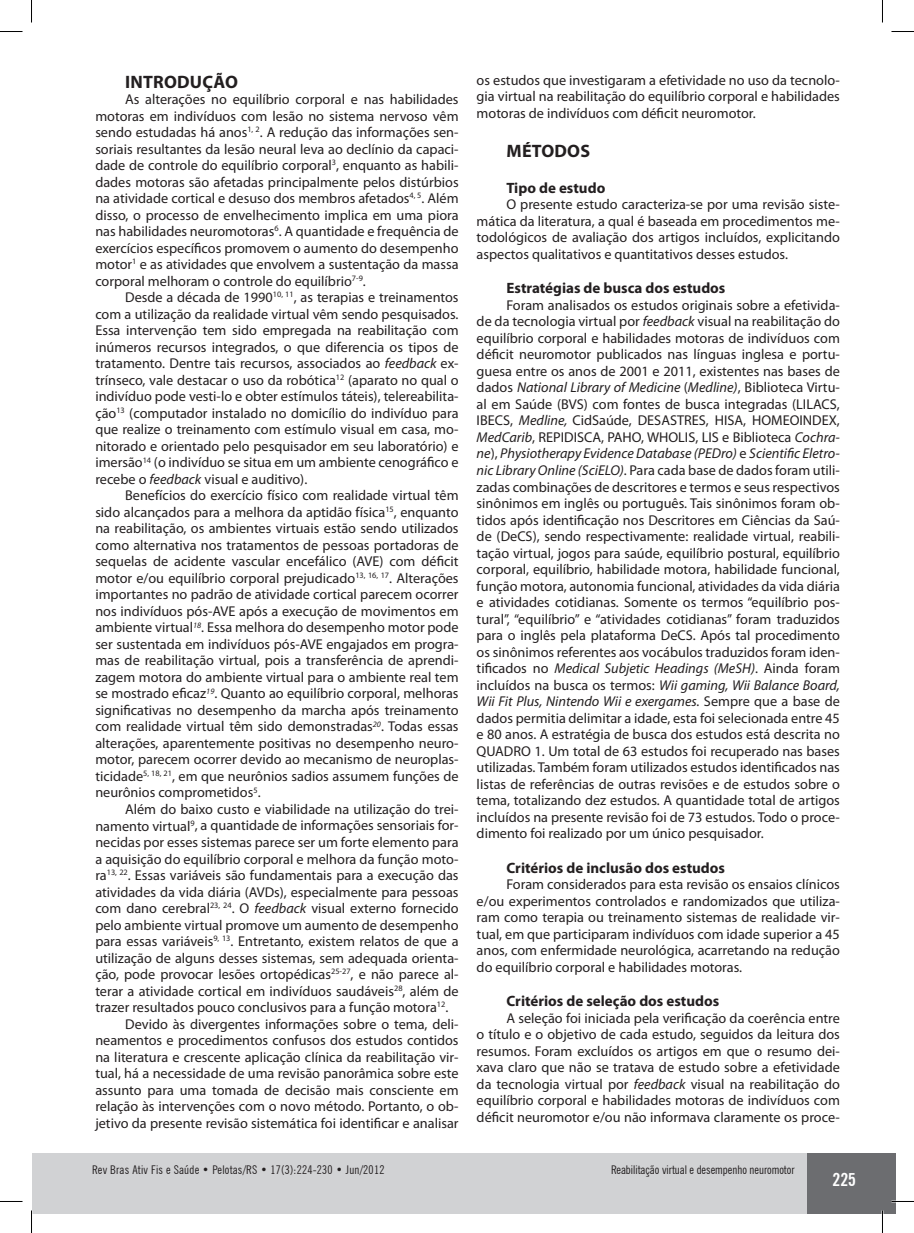
<style>
.page{position:relative;width:914px;height:1233px;background:#fff}
.page>*{position:absolute;margin:0;border:0;box-sizing:border-box;transform-origin:0 0}
.t1{font:700 18px "Myriad Pro";letter-spacing:.01em;color:#231f20}
.t2{font:700 condensed 18px "News Gothic BT";color:#fff}
.t3{font:700 15px "Myriad Pro";color:#231f20}
.t4{font:14.25px/16.5px "Myriad Pro";color:#231f20;text-align:justify}
.t5{font:condensed 12px "News Gothic BT";letter-spacing:.02em;color:#231f20}
.t6{font:condensed 12px "News Gothic BT";color:#231f20}
.s1{font-style:italic}
</style>
<div class="page">
<div style="left:777px;top:1153px;width:118px;height:60px;background:#6c6d70"></div>
<div style="left:32px;top:1153px;width:774px;height:60px;background:#d1d2d4"></div>
<hr style="left:891px;top:1200px;width:22px;height:2px;background:#fff">
<hr style="left:881px;top:1210px;width:2px;height:22px;background:#fff">
<svg style="left:0;top:31px;width:22px;height:1px"></svg>
<svg style="left:891px;top:31px;width:22px;height:1px"></svg>
<svg style="left:0;top:1201px;width:22px;height:1px"></svg>
<svg style="left:891px;top:1201px;width:22px;height:1px"></svg>
<svg style="left:31px;top:0;width:1px;height:23px"></svg>
<svg style="left:31px;top:1210px;width:1px;height:22px"></svg>
<svg style="left:882px;top:0;width:1px;height:23px"></svg>
<svg style="left:882px;top:1210px;width:1px;height:22px"></svg>
<p class="t1" style="left:125px;top:70px;width:114px">INTRODUÇÃO</p>
<p class="t4" style="left:95px;top:91px;width:365px;text-indent:30px">As alterações no equilíbrio corporal e nas habilidades motoras em indivíduos com lesão no sistema nervoso vêm sendo estudadas há anos<sup>1,</sup> <sup>2</sup>. A redução das informações sen&shy;soriais resultantes da lesão neural leva ao declínio da capaci&shy;dade de controle do equilíbrio corporal<sup>3</sup>, enquanto as habili&shy;dades motoras são afetadas principalmente pelos distúrbios na atividade cortical e desuso dos membros afetados<sup>4,</sup> <sup>5</sup>. Além disso, o processo de envelhecimento implica em uma piora nas habilidades neuromotoras<sup>6</sup>. A quantidade e frequência de exercícios específicos promovem o aumento do desempenho motor<sup>1</sup> e as atividades que envolvem a sustentação da massa corporal melhoram o controle do equilíbrio<sup>7-9</sup>.</p>
<p class="t4" style="left:95px;top:289px;width:365px;text-indent:30px">Desde a década de 1990<sup>10,</sup> <sup>11</sup>, as terapias e treinamentos com a utilização da realidade virtual vêm sendo pesquisados.<br>Essa intervenção tem sido empregada na reabilitação com inúmeros recursos integrados, o que diferencia os tipos de tratamento. Dentre tais recursos, associados ao <span class="s1">feedback</span> ex&shy;trínseco, vale destacar o uso da robótica<sup>12</sup> (aparato no qual o indivíduo pode vesti-lo e obter estímulos táteis), telereabilita&shy;ção<sup>13</sup> (computador instalado no domicílio do indivíduo para que realize o treinamento com estímulo visual em casa, mo&shy;nitorado e orientado pelo pesquisador em seu laboratório) e imersão<sup>14</sup> (o indivíduo se situa em um ambiente cenográfico e recebe o <span class="s1">feedback</span> visual e auditivo).</p>
<p class="t4" style="left:95px;top:487px;width:365px;text-indent:30px">Benefícios do exercício físico com realidade virtual têm sido alcançados para a melhora da aptidão física<sup>15</sup>, enquanto na reabilitação, os ambientes virtuais estão sendo utilizados como alternativa nos tratamentos de pessoas portadoras de sequelas de acidente vascular encefálico (AVE) com déficit motor e/ou equilíbrio corporal prejudicado<sup>13,</sup> <sup>16,</sup> <sup>17</sup>. Alterações importantes no padrão de atividade cortical parecem ocorrer nos indivíduos pós-AVE após a execução de movimentos em ambiente virtual<sup>18</sup>. Essa melhora do desempenho motor pode ser sustentada em indivíduos pós-AVE engajados em progra&shy;mas de reabilitação virtual, pois a transferência de aprendi&shy;zagem motora do ambiente virtual para o ambiente real tem se mostrado eficaz<sup>19</sup>. Quanto ao equilíbrio corporal, melhoras significativas no desempenho da marcha após treinamento com realidade virtual têm sido demonstradas<sup>20</sup>. Todas essas alterações, aparentemente positivas no desempenho neuro&shy;motor, parecem ocorrer devido ao mecanismo de neuroplas&shy;ticidade<sup>5,</sup> <sup>18,</sup> <sup>21</sup>, em que neurônios sadios assumem funções de neurônios comprometidos<sup>5</sup>.</p>
<p class="t4" style="left:125px;top:800px;width:335px">Além do baixo custo e viabilidade na utilização do trei-</p>
<p class="t4" style="left:95px;top:817px;width:365px">namento virtual<sup>9</sup>, a quantidade de informações sensoriais for-</p>
<p class="t4" style="left:95px;top:833px;width:365px">necidas por esses sistemas parece ser um forte elemento para</p>
<p class="t4" style="left:95px;top:850px;width:365px">a aquisição do equilíbrio corporal e melhora da função moto-</p>
<p class="t4" style="left:95px;top:866px;width:365px">ra<sup>13,</sup> <sup>22</sup>. Essas variáveis são fundamentais para a execução das</p>
<p class="t4" style="left:95px;top:883px;width:365px">atividades da vida diária (AVDs), especialmente para pessoas</p>
<p class="t4" style="left:95px;top:899px;width:365px">com dano cerebral<sup>23,</sup> <sup>24</sup>. O <span class="s1">feedback</span> visual externo fornecido</p>
<p class="t4" style="left:95px;top:916px;width:365px">pelo ambiente virtual promove um aumento de desempenho</p>
<p class="t4" style="left:95px;top:932px;width:365px">para essas variáveis<sup>9,</sup> <sup>13</sup>. Entretanto, existem relatos de que a</p>
<p class="t4" style="left:95px;top:949px;width:365px">utilização de alguns desses sistemas, sem adequada orienta-</p>
<p class="t4" style="left:95px;top:965px;width:365px">ção, pode provocar lesões ortopédicas<sup>25-27</sup>, e não parece al-</p>
<p class="t4" style="left:95px;top:982px;width:365px">terar a atividade cortical em indivíduos saudáveis<sup>28</sup>, além de</p>
<p class="t4" style="left:95px;top:998px;width:354px">trazer resultados pouco conclusivos para a função motora<sup>12</sup>.</p>
<p class="t4" style="left:125px;top:1015px;width:335px">Devido às divergentes informações sobre o tema, deli-</p>
<p class="t4" style="left:95px;top:1031px;width:365px">neamentos e procedimentos confusos dos estudos contidos</p>
<p class="t4" style="left:95px;top:1048px;width:365px">na literatura e crescente aplicação clínica da reabilitação vir-</p>
<p class="t4" style="left:95px;top:1064px;width:365px">tual, há a necessidade de uma revisão panorâmica sobre este</p>
<p class="t4" style="left:95px;top:1081px;width:365px">assunto para uma tomada de decisão mais consciente em</p>
<p class="t4" style="left:95px;top:1097px;width:365px">relação às intervenções com o novo método. Portanto, o ob-</p>
<p class="t4" style="left:95px;top:1114px;width:365px">jetivo da presente revisão sistemática foi identificar e analisar</p>
<p class="t5" style="left:92px;top:1162px;width:293px">Rev Bras Ativ Fis e Saúde • Pelotas/RS • 17(3):224-230 • Jun/2012</p>
<p class="t4" style="left:476px;top:71px;width:365px">os estudos que investigaram a efetividade no uso da tecnolo&shy;gia virtual na reabilitação do equilíbrio corporal e habilidades motoras de indivíduos com déficit neuromotor.</p>
<p class="t1" style="left:506px;top:139px;width:85px">MÉTODOS</p>
<p class="t3" style="left:506px;top:178px;width:100px">Tipo de estudo</p>
<p class="t4" style="left:476px;top:196px;width:365px;text-indent:30px">O presente estudo caracteriza-se por uma revisão siste&shy;mática da literatura, a qual é baseada em procedimentos me&shy;todológicos de avaliação dos artigos incluídos, explicitando aspectos qualitativos e quantitativos desses estudos.</p>
<p class="t3" style="left:506px;top:278px;width:220px">Estratégias de busca dos estudos</p>
<p class="t4" style="left:476px;top:296px;width:365px;text-indent:30px">Foram analisados os estudos originais sobre a efetivida&shy;de da tecnologia virtual por <span class="s1">feedback</span> visual na reabilitação do equilíbrio corporal e habilidades motoras de indivíduos com déficit neuromotor publicados nas línguas inglesa e portu&shy;guesa entre os anos de 2001 e 2011, existentes nas bases de dados <span class="s1">National Library of Medicine</span> (<span class="s1">Medline)</span>, Biblioteca Virtu&shy;al em Saúde (BVS) com fontes de busca integradas (LILACS, IBECS, <span class="s1">Medline,</span> CidSaúde, DESASTRES, HISA, HOMEOINDEX, <span class="s1">MedCarib</span>, REPIDISCA, PAHO, WHOLIS, LIS e Biblioteca <span class="s1">Cochra&shy;ne</span>), <span class="s1">Physiotherapy Evidence Database (PEDro)</span> e <span class="s1">Scientific Eletro&shy;nic Library Online (SciELO)</span>. Para cada base de dados foram utili&shy;zadas combinações de descritores e termos e seus respectivos sinônimos em inglês ou português. Tais sinônimos foram ob&shy;tidos após identificação nos Descritores em Ciências da Saú&shy;de (DeCS), sendo respectivamente: realidade virtual, reabili&shy;tação virtual, jogos para saúde, equilíbrio postural, equilíbrio corporal, equilíbrio, habilidade motora, habilidade funcional, função motora, autonomia funcional, atividades da vida diária e atividades cotidianas. Somente os termos “equilíbrio pos&shy;tural”, “equilíbrio” e “atividades cotidianas” foram traduzidos para o inglês pela plataforma DeCS. Após tal procedimento os sinônimos referentes aos vocábulos traduzidos foram iden&shy;tificados no <span class="s1">Medical Subjetic Headings (MeSH)</span>. Ainda foram incluídos na busca os termos: <span class="s1">Wii gaming, Wii Balance Board, Wii Fit Plus, Nintendo Wii e exergames.</span> Sempre que a base de dados permitia delimitar a idade, esta foi selecionada entre 45 e 80 anos. A estratégia de busca dos estudos está descrita no QUADRO 1. Um total de 63 estudos foi recuperado nas bases utilizadas. Também foram utilizados estudos identificados nas listas de referências de outras revisões e de estudos sobre o tema, totalizando dez estudos. A quantidade total de artigos incluídos na presente revisão foi de 73 estudos. Todo o proce&shy;dimento foi realizado por um único pesquisador.</p>
<p class="t3" style="left:506px;top:857px;width:220px">Critérios de inclusão dos estudos</p>
<p class="t4" style="left:476px;top:875px;width:365px;text-indent:30px">Foram considerados para esta revisão os ensaios clínicos e/ou experimentos controlados e randomizados que utiliza&shy;ram como terapia ou treinamento sistemas de realidade vir&shy;tual, em que participaram indivíduos com idade superior a 45 anos, com enfermidade neurológica, acarretando na redução do equilíbrio corporal e habilidades motoras.</p>
<p class="t3" style="left:506px;top:991px;width:214px">Critérios de seleção dos estudos</p>
<p class="t4" style="left:476px;top:1009px;width:365px;text-indent:30px">A seleção foi iniciada pela verificação da coerência entre o título e o objetivo de cada estudo, seguidos da leitura dos resumos. Foram excluídos os artigos em que o resumo dei&shy;xava claro que não se tratava de estudo sobre a efetividade da tecnologia virtual por <span class="s1">feedback</span> visual na reabilitação do equilíbrio corporal e habilidades motoras de indivíduos com déficit neuromotor e/ou não informava claramente os proce-</p>
<p class="t6" style="left:611px;top:1162px;width:185px">Reabilitação virtual e desempenho neuromotor</p>
<p class="t2" style="left:832px;top:1168px;width:25px">225</p>
</div>
